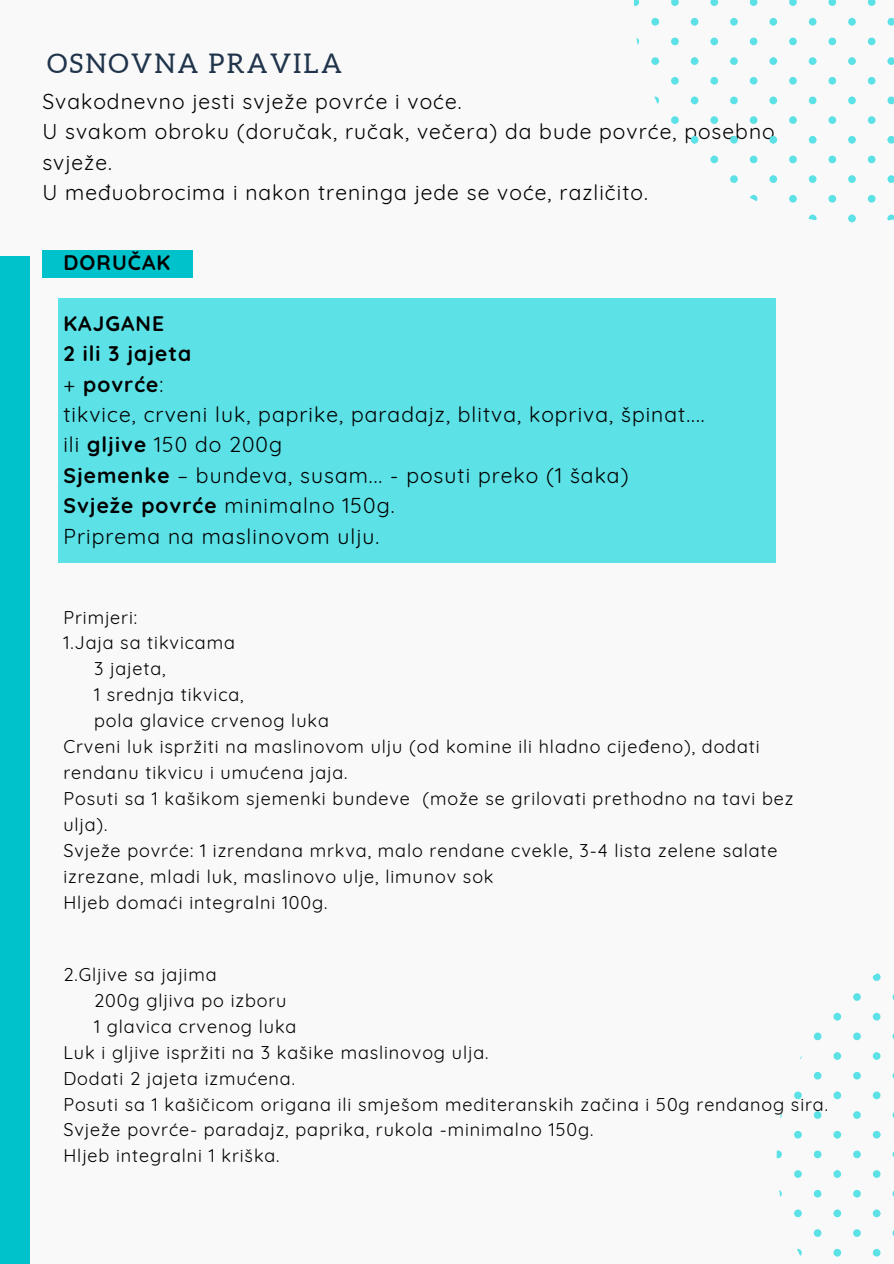
<style>
.page{position:relative;width:894px;height:1264px;background:#fff}
.page>*{position:absolute;margin:0;border:0;box-sizing:border-box;transform-origin:0 0}
.t1{font:27px "Aleo";letter-spacing:.08em;color:#20344b}
.t2{font:21px/30.5px "Quicksand";letter-spacing:.05em;color:#000}
.t3{font:700 21px "Quicksand";letter-spacing:.05em;color:#000}
.t4{font:18px "Quicksand";letter-spacing:.05em;color:#000}
.s1{font-weight:700}
</style>
<div class="page">
<div style="left:0;top:0;width:893px;height:1263px;background:#f9f9f9"></div>
<div style="left:0;top:256px;width:30px;height:1007px;background:#00c2cb"></div>
<svg style="left:887px;top:18px;width:6px;height:8px"></svg>
<svg style="left:867px;top:38px;width:8px;height:7px"></svg>
<svg style="left:867px;top:0;width:8px;height:6px"></svg>
<svg style="left:887px;top:97px;width:6px;height:7px"></svg>
<svg style="left:867px;top:116px;width:8px;height:8px"></svg>
<svg style="left:867px;top:77px;width:8px;height:8px"></svg>
<svg style="left:887px;top:57px;width:6px;height:8px"></svg>
<svg style="left:887px;top:175px;width:6px;height:8px"></svg>
<svg style="left:867px;top:195px;width:8px;height:8px"></svg>
<svg style="left:867px;top:156px;width:8px;height:7px"></svg>
<svg style="left:887px;top:136px;width:6px;height:8px"></svg>
<svg style="left:887px;top:215px;width:6px;height:6px"></svg>
<svg style="left:848px;top:18px;width:7px;height:8px"></svg>
<svg style="left:808px;top:18px;width:8px;height:8px"></svg>
<svg style="left:789px;top:38px;width:7px;height:7px"></svg>
<svg style="left:828px;top:38px;width:7px;height:7px"></svg>
<svg style="left:789px;top:0;width:7px;height:6px"></svg>
<svg style="left:828px;top:0;width:7px;height:6px"></svg>
<svg style="left:848px;top:97px;width:7px;height:7px"></svg>
<svg style="left:808px;top:97px;width:8px;height:7px"></svg>
<svg style="left:789px;top:116px;width:7px;height:8px"></svg>
<svg style="left:828px;top:116px;width:7px;height:8px"></svg>
<svg style="left:789px;top:77px;width:7px;height:8px"></svg>
<svg style="left:828px;top:77px;width:7px;height:8px"></svg>
<svg style="left:848px;top:57px;width:7px;height:8px"></svg>
<svg style="left:808px;top:57px;width:8px;height:8px"></svg>
<svg style="left:848px;top:175px;width:7px;height:8px"></svg>
<svg style="left:808px;top:175px;width:8px;height:8px"></svg>
<svg style="left:789px;top:195px;width:7px;height:8px"></svg>
<svg style="left:828px;top:195px;width:7px;height:8px"></svg>
<svg style="left:789px;top:156px;width:7px;height:7px"></svg>
<svg style="left:828px;top:156px;width:7px;height:7px"></svg>
<svg style="left:848px;top:136px;width:7px;height:8px"></svg>
<svg style="left:808px;top:136px;width:8px;height:8px"></svg>
<svg style="left:848px;top:215px;width:7px;height:7px"></svg>
<svg style="left:808px;top:215px;width:8px;height:6px"></svg>
<svg style="left:769px;top:18px;width:7px;height:8px"></svg>
<svg style="left:730px;top:18px;width:7px;height:8px"></svg>
<svg style="left:710px;top:38px;width:8px;height:7px"></svg>
<svg style="left:749px;top:38px;width:8px;height:7px"></svg>
<svg style="left:710px;top:0;width:8px;height:6px"></svg>
<svg style="left:749px;top:0;width:8px;height:6px"></svg>
<svg style="left:769px;top:97px;width:7px;height:7px"></svg>
<svg style="left:730px;top:97px;width:7px;height:7px"></svg>
<svg style="left:710px;top:116px;width:8px;height:8px"></svg>
<svg style="left:749px;top:116px;width:8px;height:8px"></svg>
<svg style="left:710px;top:77px;width:8px;height:8px"></svg>
<svg style="left:749px;top:77px;width:8px;height:8px"></svg>
<svg style="left:769px;top:57px;width:7px;height:8px"></svg>
<svg style="left:730px;top:57px;width:7px;height:8px"></svg>
<svg style="left:769px;top:175px;width:7px;height:8px"></svg>
<svg style="left:730px;top:175px;width:7px;height:8px"></svg>
<svg style="left:750px;top:195px;width:7px;height:6px"></svg>
<svg style="left:710px;top:156px;width:8px;height:7px"></svg>
<svg style="left:749px;top:156px;width:8px;height:7px"></svg>
<svg style="left:769px;top:136px;width:7px;height:8px"></svg>
<svg style="left:730px;top:136px;width:7px;height:8px"></svg>
<svg style="left:690px;top:18px;width:8px;height:8px"></svg>
<svg style="left:651px;top:18px;width:8px;height:8px"></svg>
<svg style="left:636px;top:38px;width:3px;height:7px"></svg>
<svg style="left:671px;top:38px;width:7px;height:7px"></svg>
<svg style="left:634px;top:0;width:5px;height:6px"></svg>
<svg style="left:671px;top:0;width:7px;height:6px"></svg>
<svg style="left:690px;top:97px;width:8px;height:7px"></svg>
<svg style="left:654px;top:97px;width:5px;height:7px"></svg>
<svg style="left:671px;top:116px;width:7px;height:8px"></svg>
<svg style="left:671px;top:77px;width:7px;height:8px"></svg>
<svg style="left:690px;top:57px;width:8px;height:8px"></svg>
<svg style="left:651px;top:57px;width:8px;height:8px"></svg>
<svg style="left:690px;top:136px;width:8px;height:8px"></svg>
<svg style="left:872px;top:1012px;width:8px;height:8px"></svg>
<svg style="left:853px;top:1032px;width:7px;height:8px"></svg>
<svg style="left:853px;top:993px;width:7px;height:7px"></svg>
<svg style="left:872px;top:973px;width:8px;height:7px"></svg>
<svg style="left:872px;top:1091px;width:8px;height:8px"></svg>
<svg style="left:853px;top:1111px;width:7px;height:7px"></svg>
<svg style="left:853px;top:1071px;width:7px;height:8px"></svg>
<svg style="left:872px;top:1052px;width:8px;height:7px"></svg>
<svg style="left:872px;top:1170px;width:8px;height:7px"></svg>
<svg style="left:853px;top:1189px;width:7px;height:8px"></svg>
<svg style="left:853px;top:1150px;width:7px;height:8px"></svg>
<svg style="left:872px;top:1130px;width:8px;height:8px"></svg>
<svg style="left:872px;top:1248px;width:8px;height:8px"></svg>
<svg style="left:853px;top:1229px;width:7px;height:7px"></svg>
<svg style="left:872px;top:1209px;width:8px;height:8px"></svg>
<svg style="left:833px;top:1012px;width:7px;height:8px"></svg>
<svg style="left:813px;top:1032px;width:8px;height:8px"></svg>
<svg style="left:833px;top:1091px;width:7px;height:8px"></svg>
<svg style="left:794px;top:1091px;width:7px;height:8px"></svg>
<svg style="left:813px;top:1111px;width:8px;height:7px"></svg>
<svg style="left:813px;top:1071px;width:8px;height:8px"></svg>
<svg style="left:833px;top:1052px;width:7px;height:7px"></svg>
<svg style="left:833px;top:1170px;width:7px;height:7px"></svg>
<svg style="left:794px;top:1170px;width:7px;height:7px"></svg>
<svg style="left:779px;top:1190px;width:2px;height:7px"></svg>
<svg style="left:813px;top:1189px;width:8px;height:8px"></svg>
<svg style="left:776px;top:1150px;width:5px;height:8px"></svg>
<svg style="left:813px;top:1150px;width:8px;height:8px"></svg>
<svg style="left:833px;top:1130px;width:7px;height:8px"></svg>
<svg style="left:794px;top:1130px;width:7px;height:8px"></svg>
<svg style="left:833px;top:1248px;width:7px;height:8px"></svg>
<svg style="left:797px;top:1249px;width:4px;height:7px"></svg>
<svg style="left:813px;top:1229px;width:8px;height:7px"></svg>
<svg style="left:833px;top:1209px;width:7px;height:8px"></svg>
<svg style="left:794px;top:1209px;width:7px;height:8px"></svg>
<div style="left:42px;top:250px;width:151px;height:28px;background:#00c2cb"></div>
<div style="left:59px;top:298px;width:716px;height:264px;background:#5ce1e6"></div>
<h1 class="t1" style="left:47px;top:48px;width:296px">OSNOVNA PRAVILA</h1>
<p class="t2" style="left:42px;top:86px;width:733px">Svakodnevno jesti svježe povrće i voće.<br>U svakom obroku (doručak, ručak, večera) da bude povrće, posebno svježe.<br>U međuobrocima i nakon treninga jede se voće, različito.</p>
<p class="t3" style="left:63px;top:249px;width:108px">DORUČAK</p>
<p class="t2" style="left:63px;top:308px;width:642px"><span class="s1">KAJGANE<br>2 ili 3 jajeta<br></span>+ <span class="s1">povrće</span>:<br>tikvice, crveni luk, paprike, paradajz, blitva, kopriva, špinat.... ili <span class="s1">gljive</span> 150 do 200g<br><span class="s1">Sjemenke</span> – bundeva, susam... - posuti preko (1 šaka)<br><span class="s1">Svježe povrće</span> minimalno 150g.<br>Priprema na maslinovom ulju.</p>
<p class="t4" style="left:63px;top:605px;width:75px">Primjeri:</p>
<p class="t4" style="left:63px;top:631px;width:173px">1.Jaja sa tikvicama</p>
<p class="t4" style="left:94px;top:657px;width:73px">3 jajeta,</p>
<p class="t4" style="left:94px;top:683px;width:151px">1 srednja tikvica,</p>
<p class="t4" style="left:94px;top:709px;width:236px">pola glavice crvenog luka</p>
<p class="t4" style="left:63px;top:735px;width:697px">Crveni luk ispržiti na maslinovom ulju (od komine ili hladno cijeđeno), dodati</p>
<p class="t4" style="left:63px;top:761px;width:285px">rendanu tikvicu i umućena jaja.</p>
<p class="t4" style="left:63px;top:786px;width:731px">Posuti sa 1 kašikom sjemenki bundeve (može se grilovati prethodno na tavi bez</p>
<p class="t4" style="left:63px;top:812px;width:46px">ulja).</p>
<p class="t4" style="left:63px;top:838px;width:715px">Svježe povrće: 1 izrendana mrkva, malo rendane cvekle, 3-4 lista zelene salate</p>
<p class="t4" style="left:63px;top:864px;width:431px">izrezane, mladi luk, maslinovo ulje, limunov sok</p>
<p class="t4" style="left:63px;top:890px;width:265px">Hljeb domaći integralni 100g.</p>
<p class="t4" style="left:63px;top:963px;width:154px">2.Gljive sa jajima</p>
<p class="t4" style="left:94px;top:988px;width:194px">200g gljiva po izboru</p>
<p class="t4" style="left:94px;top:1014px;width:204px">1 glavica crvenog luka</p>
<p class="t4" style="left:63px;top:1040px;width:426px">Luk i gljive ispržiti na 3 kašike maslinovog ulja.</p>
<p class="t4" style="left:63px;top:1066px;width:233px">Dodati 2 jajeta izmućena.</p>
<p class="t4" style="left:63px;top:1092px;width:765px">Posuti sa 1 kašičicom origana ili smješom mediteranskih začina i 50g rendanog sira.</p>
<p class="t4" style="left:63px;top:1118px;width:531px">Svježe povrće- paradajz, paprika, rukola -minimalno 150g.</p>
<p class="t4" style="left:63px;top:1144px;width:217px">Hljeb integralni 1 kriška.</p>
</div>
